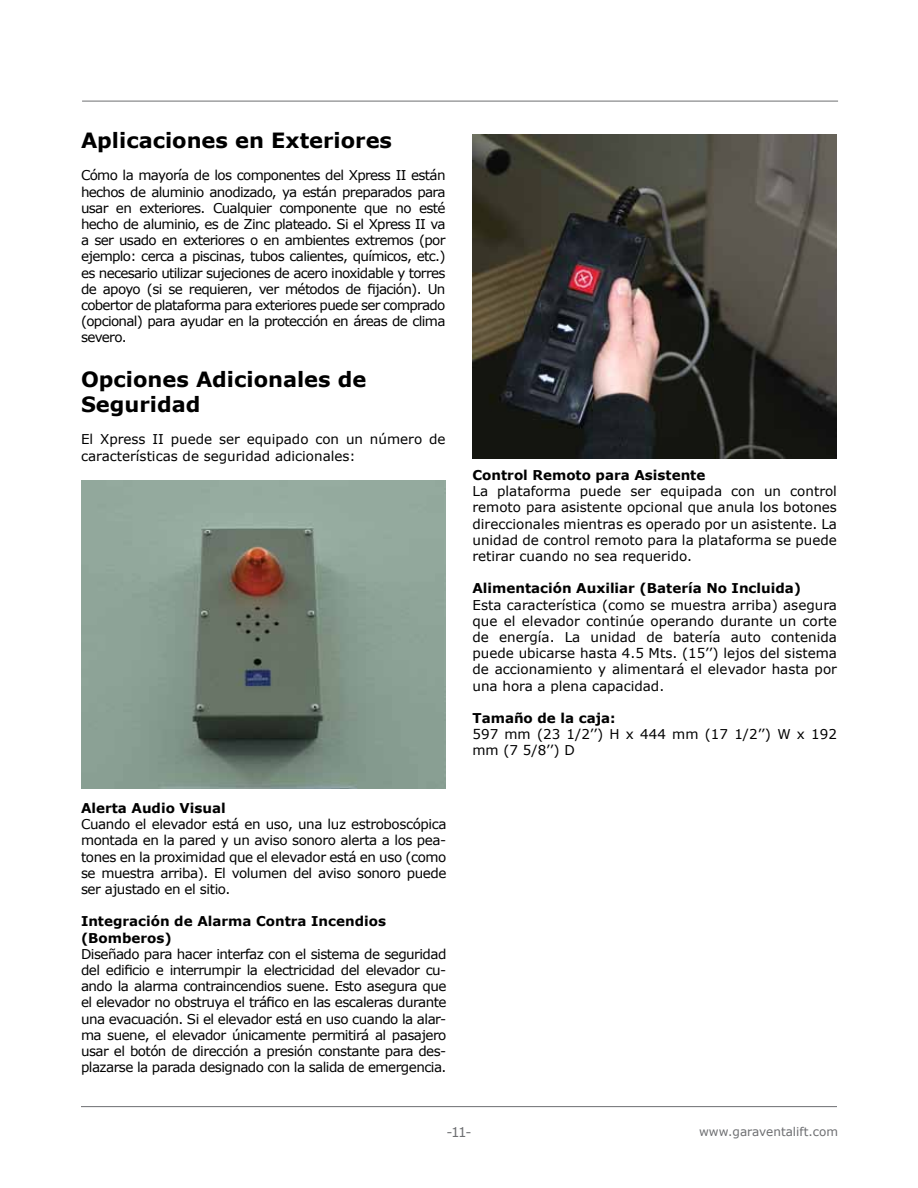
<style>
.page{position:relative;width:918px;height:1188px;background:#fff}
.page>*{position:absolute;margin:0;border:0;box-sizing:border-box;transform-origin:0 0}
.t1{font:700 21px/25.2px "Verdana";color:#000}
.t2{font:13.5px/16.2px "Verdana";color:#000;text-align:justify}
.t3{font:700 13.5px/16.2px "Verdana";color:#000}
.t4{font:13.5px "Verdana";color:#6d6e71}
.t5{font:12px "Verdana";color:#6d6e71}
</style>
<div class="page">
<hr style="left:81px;top:1106px;width:756px;height:1px;background:#6d6e71">
<hr style="left:82px;top:101px;width:756px;height:1px;background:#6d6e71">
<img style="left:473px;top:135px;width:364px;height:324px">
<img style="left:81px;top:480px;width:364px;height:308px">
<h1 class="t1" style="left:81px;top:127px;width:313px">Aplicaciones en Exteriores</h1>
<p class="t2" style="left:81px;top:167px;width:366px">Cómo la mayoría de los componentes del Xpress II están hechos de aluminio anodizado, ya están preparados para usar en exteriores. Cualquier componente que no esté hecho de aluminio, es de Zinc plateado. Si el Xpress II va a ser usado en exteriores o en ambientes extremos (por ejemplo: cerca a piscinas, tubos calientes, químicos, etc.) es necesario utilizar sujeciones de acero inoxidable y torres de apoyo (si se requieren, ver métodos de fijación). Un cobertor de plataforma para exteriores puede ser comprado (opcional) para ayudar en la protección en áreas de clima severo.</p>
<h1 class="t1" style="left:81px;top:366px;width:287px">Opciones Adicionales de<br>Seguridad</h1>
<p class="t2" style="left:81px;top:431px;width:366px">El Xpress II puede ser equipado con un número de características de seguridad adicionales:</p>
<p class="t3" style="left:81px;top:800px;width:146px">Alerta Audio Visual</p>
<p class="t2" style="left:81px;top:816px;width:367px">Cuando el elevador está en uso, una luz estroboscópica montada en la pared y un aviso sonoro alerta a los pea&shy;tones en la proximidad que el elevador está en uso (como se muestra arriba). El volumen del aviso sonoro puede ser ajustado en el sitio.</p>
<p class="t3" style="left:81px;top:913px;width:307px">Integración de Alarma Contra Incendios (Bomberos)</p>
<p class="t2" style="left:81px;top:946px;width:367px">Diseñado para hacer interfaz con el sistema de seguridad del edificio e interrumpir la electricidad del elevador cu&shy;ando la alarma contraincendios suene. Esto asegura que el elevador no obstruya el tráfico en las escaleras durante una evacuación. Si el elevador está en uso cuando la alar&shy;ma suene, el elevador únicamente permitirá al pasajero usar el botón de dirección a presión constante para des&shy;plazarse la parada designado con la salida de emergencia.</p>
<p class="t3" style="left:472px;top:467px;width:234px">Control Remoto para Asistente</p>
<p class="t2" style="left:472px;top:483px;width:366px">La plataforma puede ser equipada con un control remoto para asistente opcional que anula los botones direccionales mientras es operado por un asistente. La unidad de control remoto para la plataforma se puede retirar cuando no sea requerido.</p>
<p class="t3" style="left:472px;top:580px;width:330px">Alimentación Auxiliar (Batería No Incluida)</p>
<p class="t2" style="left:472px;top:597px;width:366px">Esta característica (como se muestra arriba) asegura que el elevador continúe operando durante un corte de energía. La unidad de batería auto contenida puede ubicarse hasta 4.5 Mts. (15’’) lejos del sistema de accionamiento y alimentará el elevador hasta por una hora a plena capacidad.</p>
<p class="t3" style="left:472px;top:710px;width:145px">Tamaño de la caja:</p>
<p class="t2" style="left:472px;top:726px;width:366px">597 mm (23 1/2’’) H x 444 mm (17 1/2’’) W x 192 mm (7 5/8’’) D</p>
<p class="t4" style="left:446px;top:1123px;width:27px">-11-</p>
<p class="t5" style="left:699px;top:1124px;width:140px">www.garaventalift.com</p>
</div>
